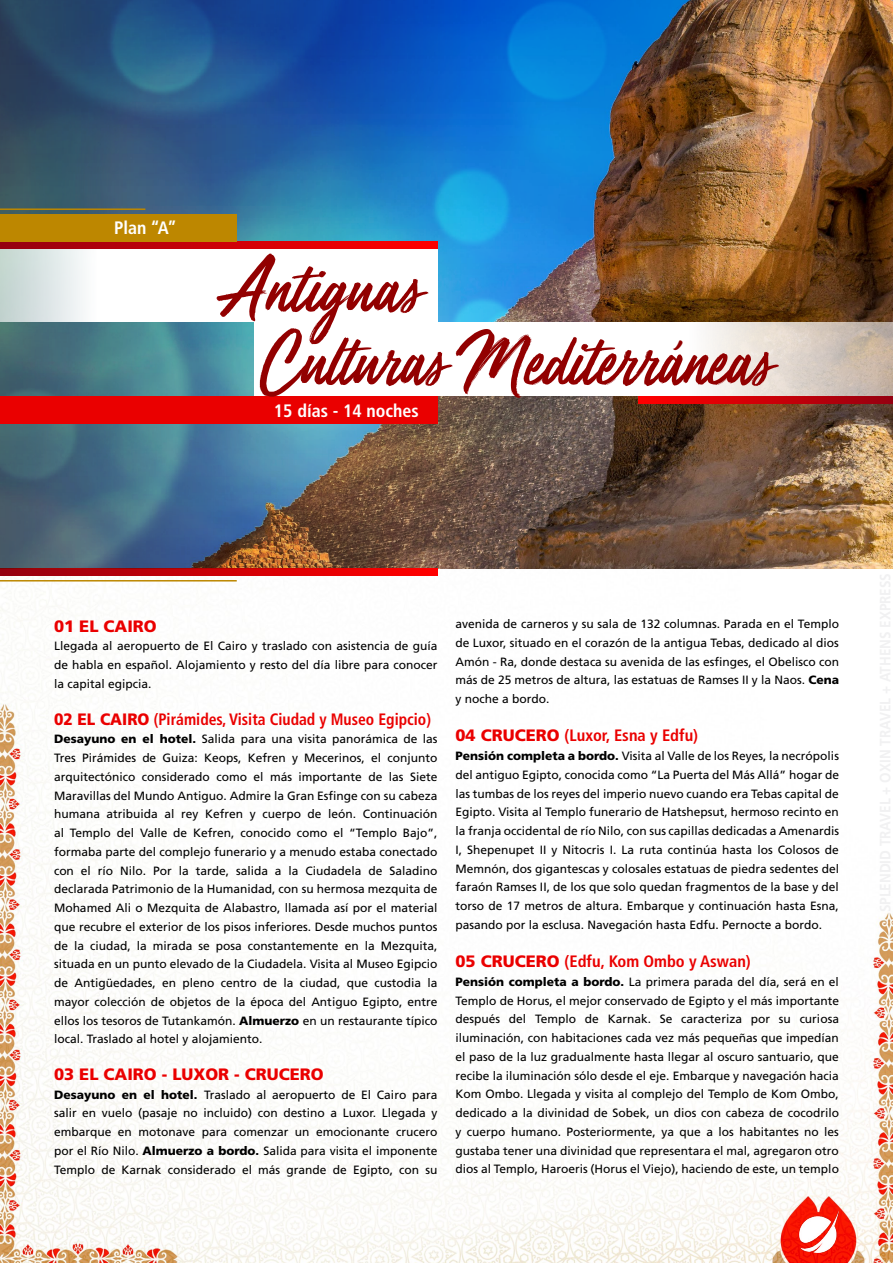
<style>
.page{position:relative;width:893px;height:1263px;background:#fff}
.page>*{position:absolute;margin:0;border:0;box-sizing:border-box;transform-origin:0 0}
.t1{font:75px "Mega Fresh";letter-spacing:-.01em;color:#920000}
.t2{font:33px "Amarillo";color:#920000}
.t3{font:700 condensed 18px "Frutiger";color:#fff}
.t4{font:700 condensed 16.5px "Frutiger";color:#ea0000}
.t5{font:700 condensed 16.5px "Frutiger";color:#ea0000;scale:.95 1}
.t6{font:900 16.5px "Frutiger";color:#ea0000}
.t7{font:12px/18.8px "Frutiger";color:#000;text-align:justify}
.s1{font-weight:900;font-stretch:normal}
.s2{font-weight:900}
</style>
<div class="page">
<img style="left:0;top:569px;width:893px;height:694px">
<img style="left:800px;top:1210px;width:39px;height:43px">
<img style="left:823px;top:0;width:70px;height:569px">
<svg style="left:0;top:569px;width:437px;height:7px"></svg>
<hr style="left:0;top:580px;width:237px;height:1px;background:#bd8700">
<img style="left:0;top:0;width:823px;height:569px">
<div style="left:0;top:396px;width:437px;height:28px;background:#ea0000"></div>
<svg style="left:0;top:248px;width:437px;height:74px"></svg>
<svg style="left:255px;top:322px;width:638px;height:74px"></svg>
<svg style="left:0;top:241px;width:437px;height:7px"></svg>
<svg style="left:638px;top:396px;width:255px;height:7px"></svg>
<hr style="left:0;top:208px;width:145px;height:2px;background:#bd8700">
<div style="left:0;top:214px;width:237px;height:28px;background:#bd8700"></div>
<h3 class="t3" style="left:114px;top:217px;width:64px">Plan “A”</h3>
<h1 class="t1" style="left:224px;top:249px;width:199px">Antiguas</h1>
<h1 class="t1" style="left:262px;top:322px;width:511px">Culturas Mediterraneas</h1>
<h2 class="t2" style="left:673px;top:347px;width:11px">´</h2>
<h3 class="t3" style="left:274px;top:400px;width:146px">15 días - 14 noches</h3>
<h3 class="t6" style="left:54px;top:616px;width:104px">01 EL CAIRO</h3>
<p class="t7" style="left:54px;top:637px;width:385px">Llegada al aeropuerto de El Cairo y traslado con asistencia de guía de habla en español. Alojamiento y resto del día libre para conocer la capital egipcia.</p>
<h3 class="t5" style="left:54px;top:709px;width:398px"><span class="s1">02 EL CAIRO</span> (Pirámides, Visita Ciudad y Museo Egipcio)</h3>
<p class="t7" style="left:54px;top:730px;width:385px"><span class="s2">Desayuno en el hotel.</span> Salida para una visita panorámica de las Tres Pirámides de Guiza: Keops, Kefren y Mecerinos, el conjunto arquitectónico considerado como el más importante de las Siete Maravillas del Mundo Antiguo. Admire la Gran Esfinge con su cabeza humana atribuida al rey Kefren y cuerpo de león. Continuación al Templo del Valle de Kefren, conocido como el “Templo Bajo”, formaba parte del complejo funerario y a menudo estaba conectado con el río Nilo. Por la tarde, salida a la Ciudadela de Saladino declarada Patrimonio de la Humanidad, con su hermosa mezquita de Mohamed Ali o Mezquita de Alabastro, llamada así por el material que recubre el exterior de los pisos inferiores. Desde muchos puntos de la ciudad, la mirada se posa constantemente en la Mezquita, situada en un punto elevado de la Ciudadela. Visita al Museo Egipcio de Antigüedades, en pleno centro de la ciudad, que custodia la mayor colección de objetos de la época del Antiguo Egipto, entre ellos los tesoros de Tutankamón. <span class="s2">Almuerzo</span> en un restaurante típico local. Traslado al hotel y alojamiento.</p>
<h3 class="t6" style="left:54px;top:1064px;width:271px">03 EL CAIRO - LUXOR - CRUCERO</h3>
<p class="t7" style="left:54px;top:1085px;width:385px"><span class="s2">Desayuno en el hotel.</span> Traslado al aeropuerto de El Cairo para salir en vuelo (pasaje no incluido) con destino a Luxor. Llegada y embarque en motonave para comenzar un emocionante crucero por el Río Nilo. <span class="s2">Almuerzo a bordo.</span> Salida para visita el imponente Templo de Karnak considerado el más grande de Egipto, con su</p>
<p class="t7" style="left:455px;top:614px;width:385px">avenida de carneros y su sala de 132 columnas. Parada en el Templo de Luxor, situado en el corazón de la antigua Tebas, dedicado al dios Amón - Ra, donde destaca su avenida de las esfinges, el Obelisco con más de 25 metros de altura, las estatuas de Ramses II y la Naos. <span class="s2">Cena </span>y noche a bordo.</p>
<h3 class="t4" style="left:455px;top:726px;width:244px"><span class="s1">04 CRUCERO</span> (Luxor, Esna y Edfu)</h3>
<p class="t7" style="left:455px;top:746px;width:385px"><span class="s2">Pensión completa a bordo.</span> Visita al Valle de los Reyes, la necrópolis del antiguo Egipto, conocida como “La Puerta del Más Allá” hogar de las tumbas de los reyes del imperio nuevo cuando era Tebas capital de Egipto. Visita al Templo funerario de Hatshepsut, hermoso recinto en la franja occidental de río Nilo, con sus capillas dedicadas a Amenardis I, Shepenupet II y Nitocris I. La ruta continúa hasta los Colosos de Memnón, dos gigantescas y colosales estatuas de piedra sedentes del faraón Ramses II, de los que solo quedan fragmentos de la base y del torso de 17 metros de altura. Embarque y continuación hasta Esna, pasando por la esclusa. Navegación hasta Edfu. Pernocte a bordo.</p>
<h3 class="t4" style="left:455px;top:951px;width:297px"><span class="s1">05 CRUCERO</span> (Edfu, Kom Ombo y Aswan)</h3>
<p class="t7" style="left:455px;top:972px;width:385px"><span class="s2">Pensión completa a bordo.</span> La primera parada del día, será en el Templo de Horus, el mejor conservado de Egipto y el más importante después del Templo de Karnak. Se caracteriza por su curiosa iluminación, con habitaciones cada vez más pequeñas que impedían el paso de la luz gradualmente hasta llegar al oscuro santuario, que recibe la iluminación sólo desde el eje. Embarque y navegación hacia Kom Ombo. Llegada y visita al complejo del Templo de Kom Ombo, dedicado a la divinidad de Sobek, un dios con cabeza de cocodrilo y cuerpo humano. Posteriormente, ya que a los habitantes no les gustaba tener una divinidad que representara el mal, agregaron otro dios al Templo, Haroeris (Horus el Viejo), haciendo de este, un templo</p>
</div>
